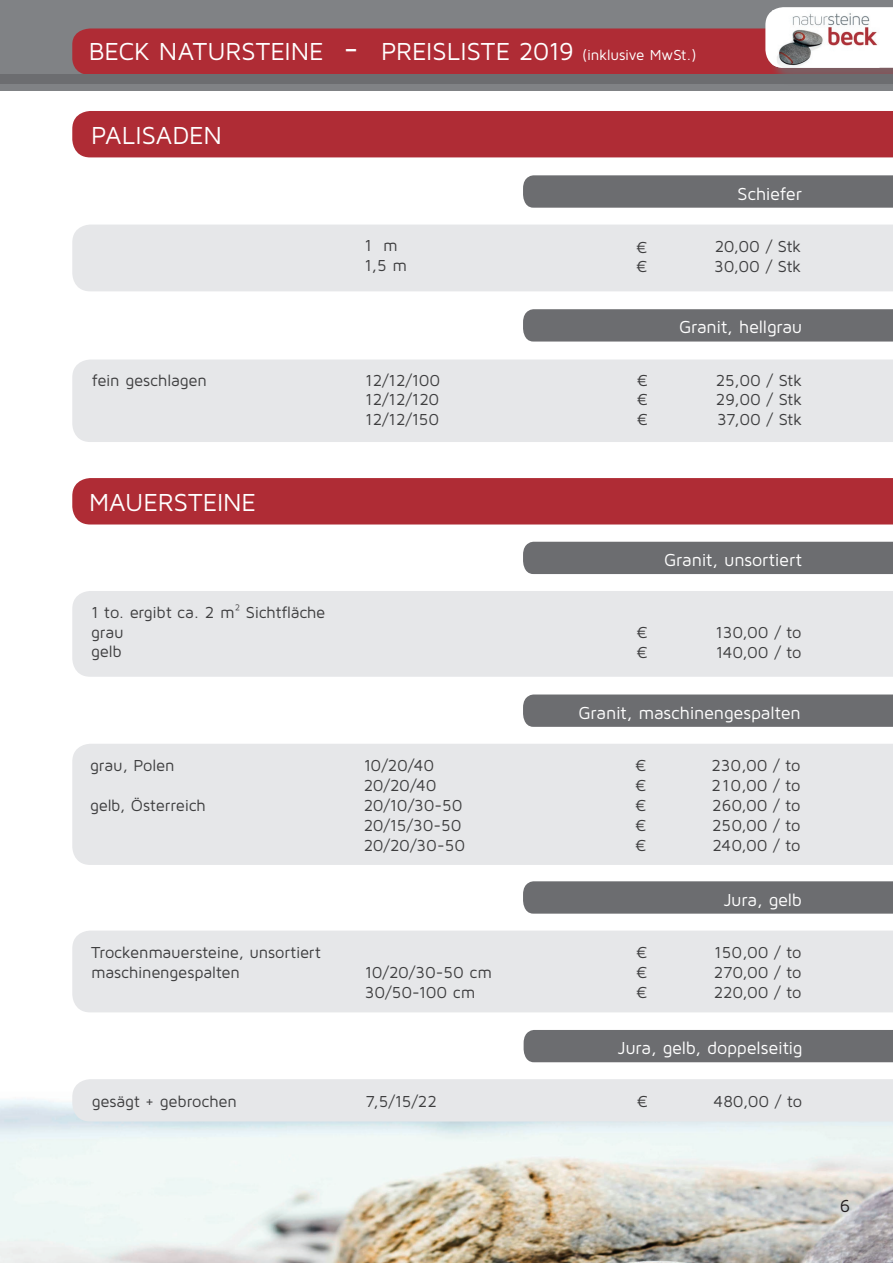
<style>
.page{position:relative;width:893px;height:1263px;background:#fff}
.page>*{position:absolute;margin:0;border:0;box-sizing:border-box;transform-origin:0 0}
.t1{font:25.5px "Maven Pro";letter-spacing:-.005em;color:#fff}
.t2{font:18px "Maven Pro";letter-spacing:-.01em;color:#fff}
.t3{font:18px "Maven Pro";letter-spacing:-.03em;color:#fff}
.t4{font:18px "Maven Pro";color:#231f20}
.t5{font:16.5px/19.8px "Maven Pro";letter-spacing:-.01em;color:#3e3e3f}
.s1{font-size:33px}
.s2{font-size:15px}
</style>
<div class="page">
<img style="left:0;top:1098px;width:893px;height:165px">
<div style="left:0;top:0;width:893px;height:91px;background:#808285"></div>
<div style="left:768px;top:9px;width:125px;height:78px;background:#6c6d70;opacity:.75"></div>
<svg style="left:72px;top:7px;width:821px;height:67px"></svg>
<img style="left:772px;top:10px;width:107px;height:58px">
<div style="left:0;top:74px;width:893px;height:9px;background:#6c6d70"></div>
<div style="left:72px;top:225px;width:821px;height:66px;background:#e6e7e9"></div>
<div style="left:523px;top:175px;width:370px;height:33px;background:#6c6d70"></div>
<div style="left:72px;top:359px;width:821px;height:83px;background:#e6e7e9"></div>
<div style="left:523px;top:309px;width:370px;height:33px;background:#6c6d70"></div>
<div style="left:72px;top:478px;width:821px;height:46px;background:#af2c35"></div>
<div style="left:72px;top:591px;width:821px;height:86px;background:#e6e7e9"></div>
<div style="left:523px;top:542px;width:370px;height:32px;background:#6c6d70"></div>
<div style="left:72px;top:744px;width:821px;height:121px;background:#e6e7e9"></div>
<div style="left:523px;top:694px;width:370px;height:33px;background:#6c6d70"></div>
<div style="left:72px;top:111px;width:821px;height:46px;background:#af2c35"></div>
<div style="left:72px;top:930px;width:821px;height:82px;background:#e6e7e9"></div>
<div style="left:523px;top:881px;width:370px;height:33px;background:#6c6d70"></div>
<div style="left:72px;top:1079px;width:821px;height:42px;background:#e6e7e9"></div>
<div style="left:524px;top:1030px;width:369px;height:32px;background:#6c6d70"></div>
<h1 class="t1" style="left:89px;top:35px;width:609px">BECK NATURSTEINE <span class="s1">-</span> PREISLISTE 2019 <span class="s2">(inklusive MwSt.)</span></h1>
<h1 class="t1" style="left:91px;top:119px;width:132px">PALISADEN</h1>
<p class="t5" style="left:92px;top:369px;width:117px">fein geschlagen</p>
<h1 class="t1" style="left:89px;top:486px;width:168px">MAUERSTEINE</h1>
<p class="t5" style="left:91px;top:602px;width:236px">1 to. ergibt ca. 2 m² Sichtfläche grau<br>gelb</p>
<p class="t5" style="left:90px;top:755px;width:86px">grau, Polen</p>
<p class="t5" style="left:90px;top:795px;width:117px">gelb, Österreich</p>
<p class="t5" style="left:91px;top:942px;width:231px">Trockenmauersteine, unsortiert maschinengespalten</p>
<p class="t5" style="left:92px;top:1091px;width:147px">gesägt + gebrochen</p>
<p class="t5" style="left:365px;top:235px;width:44px">1 m<br>1,5 m</p>
<p class="t5" style="left:636px;top:236px;width:13px">€ €</p>
<p class="t5" style="left:365px;top:369px;width:77px;text-align:justify">12/12/100<br>12/12/120<br>12/12/150</p>
<p class="t5" style="left:637px;top:369px;width:13px;text-align:justify">€ € €</p>
<p class="t2" style="left:737px;top:182px;width:66px">Schiefer</p>
<p class="t5" style="left:714px;top:236px;width:89px">20,00 / Stk<br>30,00 / Stk</p>
<p class="t2" style="left:679px;top:316px;width:125px">Granit, hellgrau</p>
<p class="t5" style="left:716px;top:369px;width:88px;text-align:justify">25,00 / Stk 29,00 / Stk 37,00 / Stk</p>
<p class="t2" style="left:664px;top:549px;width:139px">Granit, unsortiert</p>
<p class="t5" style="left:636px;top:622px;width:13px">€ €</p>
<p class="t5" style="left:715px;top:622px;width:88px">130,00 / to<br>140,00 / to</p>
<p class="t2" style="left:579px;top:701px;width:224px">Granit, maschinengespalten</p>
<p class="t5" style="left:364px;top:755px;width:103px">10/20/40<br>20/20/40<br>20/10/30-50<br>20/15/30-50<br>20/20/30-50</p>
<p class="t5" style="left:635px;top:755px;width:13px;text-align:justify">€ € € € €</p>
<p class="t5" style="left:365px;top:962px;width:129px">10/20/30-50 cm<br>30/50-100 cm</p>
<p class="t5" style="left:636px;top:942px;width:13px;text-align:justify">€ € €</p>
<p class="t5" style="left:711px;top:755px;width:91px;text-align:justify">230,00 / to 210,00 / to 260,00 / to 250,00 / to 240,00 / to</p>
<p class="t3" style="left:724px;top:888px;width:80px">Jura, gelb</p>
<p class="t5" style="left:714px;top:942px;width:89px;text-align:justify">150,00 / to 270,00 / to 220,00 / to</p>
<p class="t2" style="left:618px;top:1037px;width:186px">Jura, gelb, doppelseitig</p>
<p class="t5" style="left:365px;top:1091px;width:73px">7,5/15/22</p>
<p class="t5" style="left:637px;top:1091px;width:13px">€</p>
<p class="t5" style="left:714px;top:1091px;width:90px">480,00 / to</p>
<p class="t4" style="left:840px;top:1195px;width:12px">6</p>
</div>
